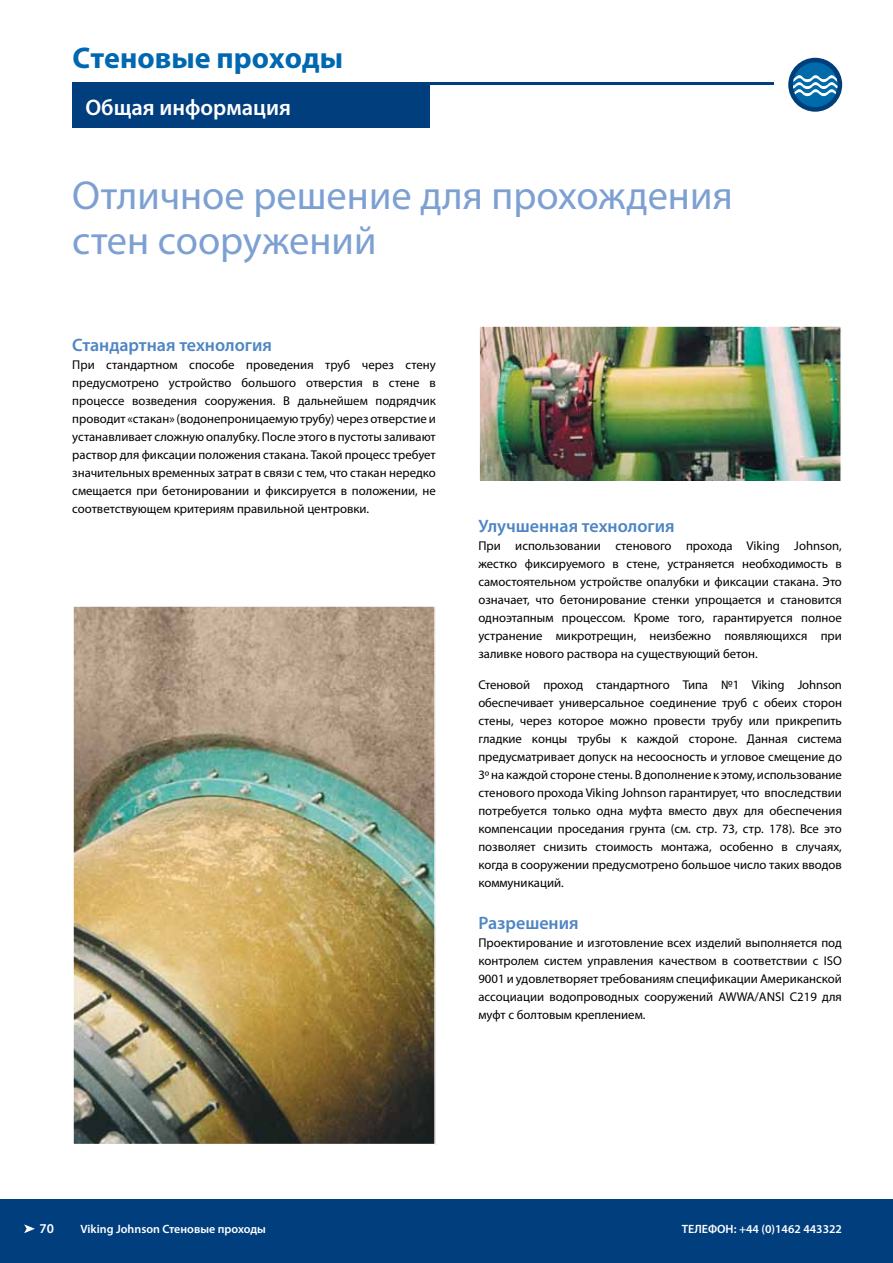
<style>
.page{position:relative;width:893px;height:1263px;background:#fff}
.page>*{position:absolute;margin:0;border:0;box-sizing:border-box;transform-origin:0 0}
.t1{font:40.5px/45px "Myriad Pro";color:#7da0d2}
.t2{font:700 30px "Myriad Pro";color:#0067b1}
.t3{font:600 22.5px "Myriad Pro";color:#fff}
.t4{font:600 18px "Myriad Pro";color:#4e85c3}
.t5{font:600 13.5px "Myriad Pro";color:#fff}
.t6{font:12.75px/18px "Myriad Pro";color:#000;text-align:justify}
.t7{font:600 12px "Myriad Pro";color:#fff}
</style>
<div class="page">
<div style="left:73px;top:85px;width:357px;height:43px;background:#003e7e"></div>
<hr style="left:73px;top:83px;width:701px;height:2px;background:#003e7e">
<div style="left:0;top:1199px;width:893px;height:64px;background:#003e7e"></div>
<svg style="left:24px;top:1224px;width:11px;height:9px"></svg>
<img style="left:75px;top:608px;width:358px;height:534px">
<div style="left:72px;top:605px;width:364px;height:540px;border:2px solid #fff"></div>
<img style="left:481px;top:328px;width:358px;height:152px">
<div style="left:478px;top:325px;width:364px;height:160px;border:2px solid #fff"></div>
<div style="left:788px;top:58px;width:54px;height:54px;background:#003e79;border-radius:50%"></div>
<div style="left:793px;top:62px;width:44px;height:45px;background:#006aab;border-radius:50%"></div>
<svg style="left:793px;top:75px;width:44px;height:21px"></svg>
<p class="t2" style="left:73px;top:38px;width:272px">Стеновые проходы</p>
<p class="t3" style="left:85px;top:93px;width:207px">Общая информация</p>
<p class="t1" style="left:72px;top:172px;width:662px">Отличное решение для прохождения стен сооружений</p>
<p class="t4" style="left:72px;top:333px;width:201px">Стандартная технология</p>
<p class="t6" style="left:72px;top:355px;width:365px">При стандартном способе проведения труб через стену предусмотрено устройство большого отверстия в стене в процессе возведения сооружения. В дальнейшем подрядчик проводит «стакан» (водонепроницаемую трубу) через отверстие и устанавливает сложную опалубку. После этого в пустоты заливают раствор для фиксации положения стакана. Такой процесс требует значительных временных затрат в связи с тем, что стакан нередко смещается при бетонировании и фиксируется в положении, не соответствующем критериям правильной центровки.</p>
<p class="t4" style="left:478px;top:515px;width:198px">Улучшенная технология</p>
<p class="t6" style="left:478px;top:537px;width:365px">При использовании стенового прохода Viking Johnson, жестко фиксируемого в стене, устраняется необходимость в самостоятельном устройстве опалубки и фиксации стакана. Это означает, что бетонирование стенки упрощается и становится одноэтапным процессом. Кроме того, гарантируется полное устранение микротрещин, неизбежно появляющихся при заливке нового раствора на существующий бетон.</p>
<p class="t6" style="left:478px;top:676px;width:365px">Стеновой проход стандартного Типа №1 Viking Johnson обеспечивает универсальное соединение труб с обеих сторон стены, через которое можно провести трубу или прикрепить гладкие концы трубы к каждой стороне. Данная система предусматривает допуск на несоосность и угловое смещение до 3º на каждой стороне стены. В дополнение к этому, использование стенового прохода Viking Johnson гарантирует, что впоследствии потребуется только одна муфта вместо двух для обеспечения компенсации проседания грунта (см. стр. 73, стр. 178). Все это позволяет снизить стоимость монтажа, особенно в случаях, когда в сооружении предусмотрено большое число таких вводов коммуникаций.</p>
<p class="t4" style="left:478px;top:911px;width:102px">Разрешения</p>
<p class="t6" style="left:478px;top:933px;width:365px">Проектирование и изготовление всех изделий выполняется под контролем систем управления качеством в соответствии с ISO 9001 и удовлетворяет требованиям спецификации Американской ассоциации водопроводных сооружений AWWA/ANSI C219 для муфт с болтовым креплением.</p>
<p class="t5" style="left:40px;top:1220px;width:16px">70</p>
<p class="t7" style="left:81px;top:1221px;width:187px">Viking Johnson Стеновые проходы</p>
<p class="t7" style="left:682px;top:1221px;width:162px">ТЕЛЕФОН: +44 (0)1462 443322</p>
</div>
